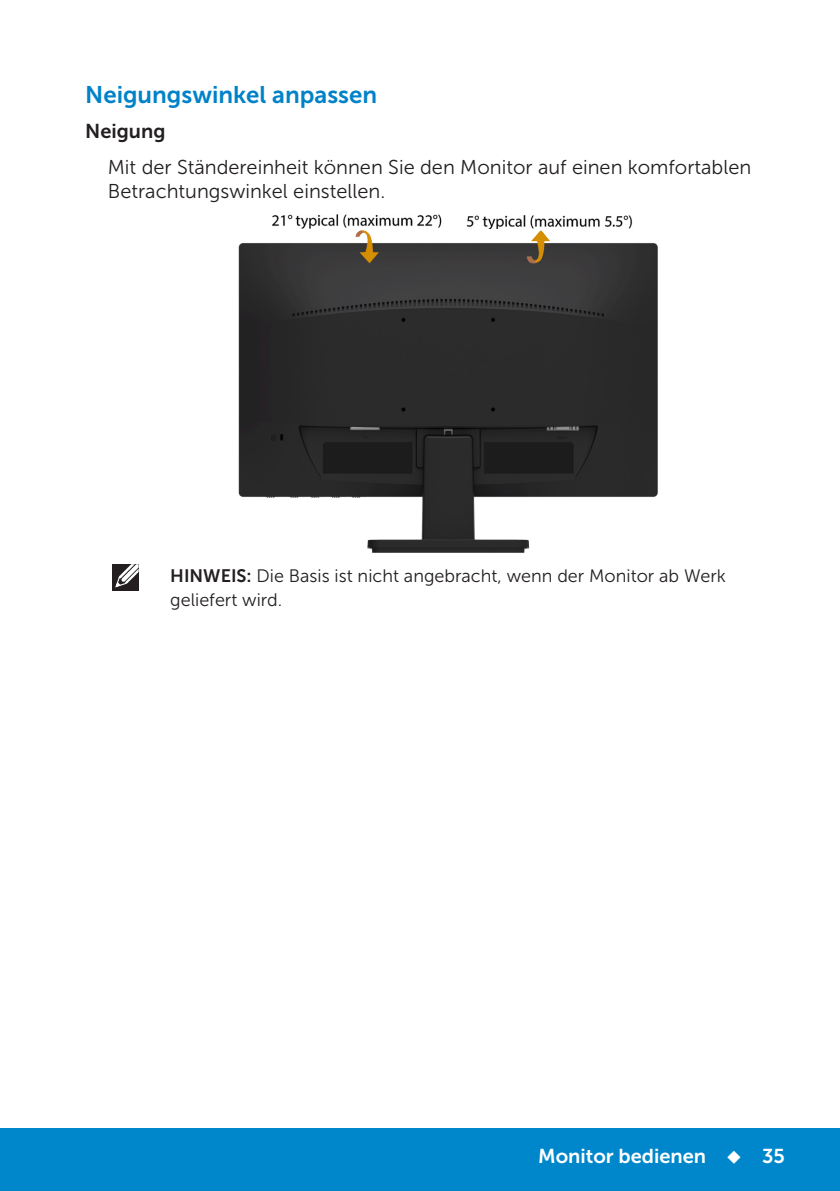
<style>
.page{position:relative;width:840px;height:1191px;background:#fff}
.page>*{position:absolute;margin:0;border:0;box-sizing:border-box;transform-origin:0 0}
.Head2{font:24px "Museo Sans For Dell 700";color:#0082c8}
.Paragraph{font:20px/24px "Museo Sans For Dell 300";color:#231f20}
.t1{font:20px "Museo Sans For Dell 700";color:#fff}
.Callout_Head{font:20px "Museo Sans For Dell 700";color:#231f20}
.Note_indent{font:18px/24px "Museo Sans For Dell 300";color:#231f20}
.s1{font-family:"Museo Sans For Dell 700"}
</style>
<div class="page">
<div style="left:0;top:1128px;width:839px;height:63px;background:#0087cb"></div>
<img style="left:238px;top:214px;width:420px;height:339px">
<div style="left:112px;top:564px;width:26px;height:27px;background:#231f20"></div>
<svg style="left:115px;top:564px;width:24px;height:24px"></svg>
<p class="Head2" style="left:85px;top:81px;width:293px">Neigungswinkel anpassen</p>
<p class="Callout_Head" style="left:85px;top:120px;width:82px">Neigung</p>
<p class="Paragraph" style="left:108px;top:155px;width:644px">Mit der Ständereinheit können Sie den Monitor auf einen komfortablen<br>Betrachtungswinkel einstellen.</p>
<p class="Note_indent" style="left:170px;top:564px;width:556px"><span class="s1">HINWEIS:</span> Die Basis ist nicht angebracht, wenn der Monitor ab Werk geliefert wird.</p>
<p class="t1" style="left:538px;top:1144px;width:248px">Monitor bedienen ◆ 35</p>
</div>
